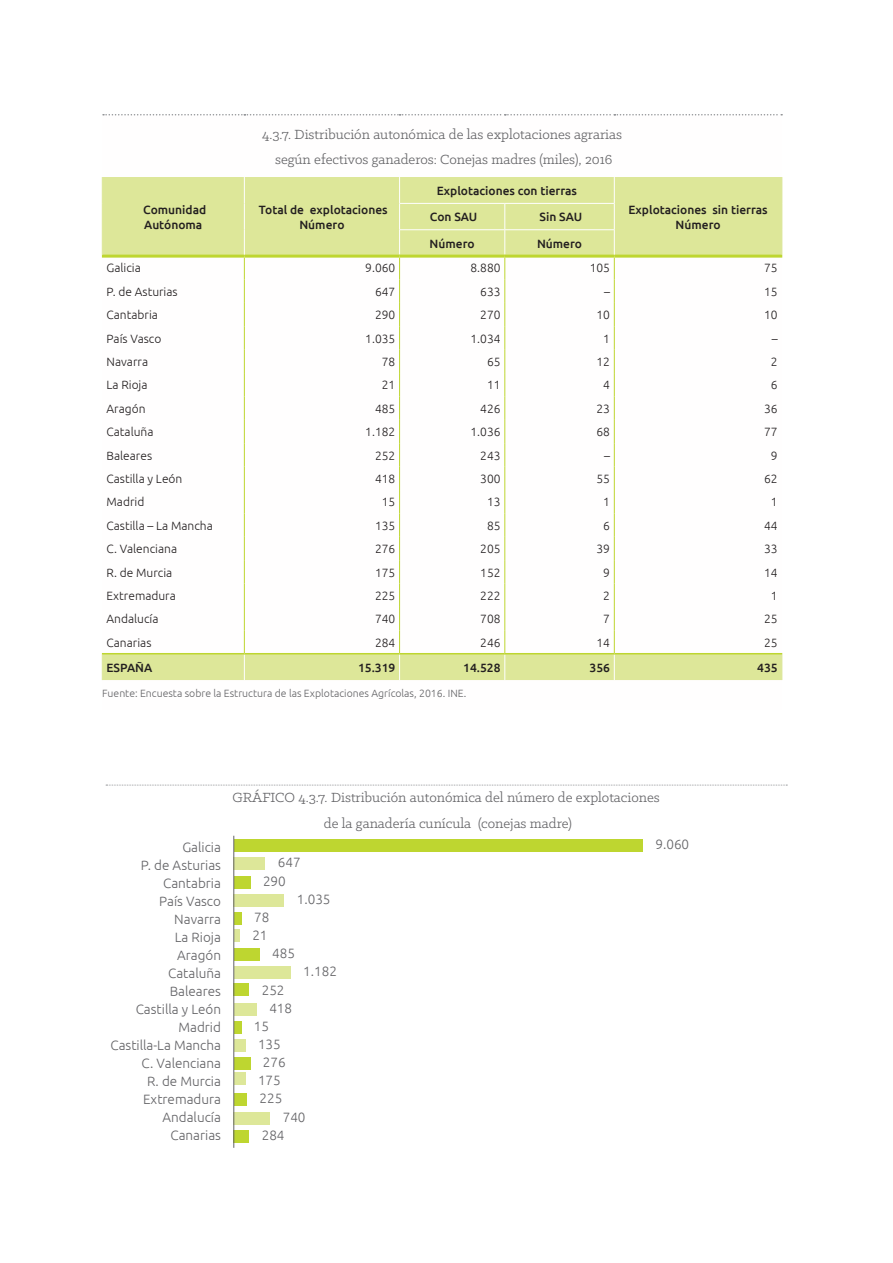
<style>
.page{position:relative;width:893px;height:1263px;background:#fff}
.page>*{position:absolute;margin:0;border:0;box-sizing:border-box;transform-origin:0 0}
.t1{font:15px/25.5px "Klinic Slab";color:#636366;text-align:center}
.t2{font:300 13.5px/18px "Ubuntu";color:#636366}
.t3{font:300 12px "Ubuntu";color:#231f20}
.t4{font:500 12px/15px "Ubuntu";color:#231f20;text-align:center}
.t5{font:300 10.5px "Ubuntu";color:#636366}
</style>
<div class="page">
<svg style="left:103px;top:177px;width:678px;height:503px"></svg>
<hr style="left:614px;top:255px;width:168px;height:3px;background:#bed630">
<hr style="left:102px;top:255px;width:142px;height:3px;background:#bed630">
<hr style="left:244px;top:255px;width:156px;height:3px;background:#bed630">
<hr style="left:400px;top:255px;width:105px;height:3px;background:#bed630">
<hr style="left:505px;top:255px;width:109px;height:3px;background:#bed630">
<svg style="left:399px;top:177px;width:1px;height:503px"></svg>
<svg style="left:504px;top:204px;width:1px;height:476px"></svg>
<svg style="left:614px;top:177px;width:1px;height:503px"></svg>
<svg style="left:102px;top:654px;width:1px;height:26px"></svg>
<svg style="left:781px;top:654px;width:1px;height:26px"></svg>
<svg style="left:102px;top:177px;width:1px;height:78px"></svg>
<svg style="left:781px;top:177px;width:1px;height:78px"></svg>
<svg style="left:103px;top:114px;width:679px;height:1px"></svg>
<svg style="left:244px;top:177px;width:1px;height:503px"></svg>
<hr style="left:102px;top:653px;width:142px;height:1px;background:#bed630">
<hr style="left:244px;top:653px;width:156px;height:1px;background:#bed630">
<hr style="left:400px;top:653px;width:105px;height:1px;background:#bed630">
<hr style="left:505px;top:653px;width:109px;height:1px;background:#bed630">
<hr style="left:614px;top:653px;width:168px;height:1px;background:#bed630">
<hr style="left:400px;top:203px;width:105px;height:1px;background:#fff">
<hr style="left:505px;top:203px;width:109px;height:1px;background:#fff">
<hr style="left:400px;top:229px;width:105px;height:1px;background:#fff">
<hr style="left:505px;top:229px;width:109px;height:1px;background:#fff">
<svg style="left:106px;top:785px;width:681px;height:1px"></svg>
<div style="left:234px;top:1130px;width:15px;height:12px;background:#bed630"></div>
<div style="left:234px;top:858px;width:31px;height:12px;background:#dde799"></div>
<div style="left:234px;top:840px;width:409px;height:12px;background:#bed630"></div>
<div style="left:234px;top:876px;width:16px;height:12px;background:#bed630"></div>
<div style="left:234px;top:894px;width:50px;height:12px;background:#dde799"></div>
<div style="left:234px;top:912px;width:7px;height:12px;background:#bed630"></div>
<div style="left:234px;top:929px;width:6px;height:12px;background:#dde799"></div>
<div style="left:234px;top:948px;width:26px;height:13px;background:#bed630"></div>
<div style="left:234px;top:967px;width:56px;height:12px;background:#dde799"></div>
<div style="left:233px;top:983px;width:16px;height:12px;background:#bed630"></div>
<div style="left:234px;top:1003px;width:23px;height:12px;background:#dde799"></div>
<div style="left:234px;top:1021px;width:7px;height:12px;background:#bed630"></div>
<div style="left:234px;top:1039px;width:11px;height:12px;background:#dde799"></div>
<div style="left:234px;top:1057px;width:16px;height:13px;background:#bed630"></div>
<div style="left:234px;top:1073px;width:11px;height:12px;background:#dde799"></div>
<div style="left:234px;top:1094px;width:13px;height:12px;background:#bed630"></div>
<div style="left:234px;top:1112px;width:36px;height:12px;background:#dde799"></div>
<hr style="left:233px;top:836px;width:1px;height:312px;background:#636366">
<p class="t1" style="left:262px;top:121px;width:361px">4.3.7. Distribución autonómica de las explotaciones agrarias según efectivos ganaderos: Conejas madres (miles), 2016</p>
<p class="t4" style="left:143px;top:202px;width:65px;text-align:left">Comunidad<br>Autónoma</p>
<p class="t4" style="left:259px;top:202px;width:130px">Total de explotaciones<br>Número</p>
<p class="t4" style="left:437px;top:183px;width:142px">Explotaciones con tierras</p>
<p class="t4" style="left:430px;top:209px;width:49px">Con SAU</p>
<p class="t4" style="left:540px;top:209px;width:44px">Sin SAU</p>
<p class="t4" style="left:430px;top:235px;width:47px">Número</p>
<p class="t4" style="left:537px;top:235px;width:47px">Número</p>
<p class="t4" style="left:628px;top:202px;width:141px">Explotaciones sin tierras<br>Número</p>
<p class="t3" style="left:107px;top:261px;width:36px">Galicia</p>
<p class="t3" style="left:365px;top:261px;width:32px">9.060</p>
<p class="t3" style="left:471px;top:261px;width:32px">8.880</p>
<p class="t3" style="left:590px;top:261px;width:22px">105</p>
<p class="t3" style="left:764px;top:261px;width:15px">75</p>
<p class="t3" style="left:107px;top:284px;width:73px">P. de Asturias</p>
<p class="t3" style="left:375px;top:284px;width:22px">647</p>
<p class="t3" style="left:480px;top:284px;width:22px">633</p>
<p class="t3" style="left:604px;top:284px;width:7px">–</p>
<p class="t3" style="left:764px;top:284px;width:15px">15</p>
<p class="t3" style="left:107px;top:308px;width:53px">Cantabria</p>
<p class="t3" style="left:375px;top:308px;width:22px">290</p>
<p class="t3" style="left:480px;top:308px;width:22px">270</p>
<p class="t3" style="left:596px;top:308px;width:15px">10</p>
<p class="t3" style="left:764px;top:308px;width:15px">10</p>
<p class="t3" style="left:107px;top:331px;width:56px">País Vasco</p>
<p class="t3" style="left:365px;top:331px;width:32px">1.035</p>
<p class="t3" style="left:471px;top:331px;width:32px">1.034</p>
<p class="t3" style="left:603px;top:331px;width:8px">1</p>
<p class="t3" style="left:772px;top:331px;width:7px">–</p>
<p class="t3" style="left:107px;top:354px;width:43px">Navarra</p>
<p class="t3" style="left:382px;top:354px;width:15px">78</p>
<p class="t3" style="left:487px;top:354px;width:15px">65</p>
<p class="t3" style="left:596px;top:354px;width:15px">12</p>
<p class="t3" style="left:771px;top:354px;width:8px">2</p>
<p class="t3" style="left:107px;top:378px;width:43px">La Rioja</p>
<p class="t3" style="left:382px;top:378px;width:15px">21</p>
<p class="t3" style="left:487px;top:378px;width:15px">11</p>
<p class="t3" style="left:603px;top:378px;width:8px">4</p>
<p class="t3" style="left:771px;top:378px;width:8px">6</p>
<p class="t3" style="left:107px;top:401px;width:40px">Aragón</p>
<p class="t3" style="left:375px;top:401px;width:22px">485</p>
<p class="t3" style="left:480px;top:401px;width:22px">426</p>
<p class="t3" style="left:596px;top:401px;width:15px">23</p>
<p class="t3" style="left:764px;top:401px;width:15px">36</p>
<p class="t3" style="left:107px;top:425px;width:48px">Cataluña</p>
<p class="t3" style="left:365px;top:425px;width:32px">1.182</p>
<p class="t3" style="left:471px;top:425px;width:32px">1.036</p>
<p class="t3" style="left:596px;top:425px;width:15px">68</p>
<p class="t3" style="left:764px;top:425px;width:15px">77</p>
<p class="t3" style="left:107px;top:448px;width:47px">Baleares</p>
<p class="t3" style="left:375px;top:448px;width:22px">252</p>
<p class="t3" style="left:480px;top:448px;width:22px">243</p>
<p class="t3" style="left:604px;top:448px;width:7px">–</p>
<p class="t3" style="left:771px;top:448px;width:8px">9</p>
<p class="t3" style="left:107px;top:471px;width:77px">Castilla y León</p>
<p class="t3" style="left:375px;top:471px;width:22px">418</p>
<p class="t3" style="left:480px;top:471px;width:22px">300</p>
<p class="t3" style="left:596px;top:471px;width:15px">55</p>
<p class="t3" style="left:764px;top:471px;width:15px">62</p>
<p class="t3" style="left:107px;top:495px;width:39px">Madrid</p>
<p class="t3" style="left:382px;top:495px;width:15px">15</p>
<p class="t3" style="left:487px;top:495px;width:15px">13</p>
<p class="t3" style="left:603px;top:495px;width:8px">1</p>
<p class="t3" style="left:771px;top:495px;width:8px">1</p>
<p class="t3" style="left:107px;top:518px;width:108px">Castilla – La Mancha</p>
<p class="t3" style="left:375px;top:518px;width:22px">135</p>
<p class="t3" style="left:487px;top:518px;width:15px">85</p>
<p class="t3" style="left:603px;top:518px;width:8px">6</p>
<p class="t3" style="left:764px;top:518px;width:15px">44</p>
<p class="t3" style="left:107px;top:542px;width:72px">C. Valenciana</p>
<p class="t3" style="left:375px;top:542px;width:22px">276</p>
<p class="t3" style="left:480px;top:542px;width:22px">205</p>
<p class="t3" style="left:596px;top:542px;width:15px">39</p>
<p class="t3" style="left:764px;top:542px;width:15px">33</p>
<p class="t3" style="left:107px;top:565px;width:67px">R. de Murcia</p>
<p class="t3" style="left:375px;top:565px;width:22px">175</p>
<p class="t3" style="left:480px;top:565px;width:22px">152</p>
<p class="t3" style="left:603px;top:565px;width:8px">9</p>
<p class="t3" style="left:764px;top:565px;width:15px">14</p>
<p class="t3" style="left:107px;top:588px;width:71px">Extremadura</p>
<p class="t3" style="left:375px;top:588px;width:22px">225</p>
<p class="t3" style="left:480px;top:588px;width:22px">222</p>
<p class="t3" style="left:603px;top:588px;width:8px">2</p>
<p class="t3" style="left:771px;top:588px;width:8px">1</p>
<p class="t3" style="left:107px;top:612px;width:53px">Andalucía</p>
<p class="t3" style="left:375px;top:612px;width:22px">740</p>
<p class="t3" style="left:480px;top:612px;width:22px">708</p>
<p class="t3" style="left:603px;top:612px;width:8px">7</p>
<p class="t3" style="left:764px;top:612px;width:15px">25</p>
<p class="t3" style="left:107px;top:635px;width:46px">Canarias</p>
<p class="t3" style="left:375px;top:635px;width:22px">284</p>
<p class="t3" style="left:480px;top:635px;width:22px">246</p>
<p class="t3" style="left:596px;top:635px;width:15px">14</p>
<p class="t3" style="left:764px;top:635px;width:15px">25</p>
<p class="t4" style="left:107px;top:659px;width:47px">ESPAÑA</p>
<p class="t4" style="left:358px;top:659px;width:39px">15.319</p>
<p class="t4" style="left:463px;top:659px;width:39px">14.528</p>
<p class="t4" style="left:590px;top:659px;width:22px">356</p>
<p class="t4" style="left:757px;top:659px;width:22px">435</p>
<p class="t5" style="left:102px;top:687px;width:366px">Fuente: Encuesta sobre la Estructura de las Explotaciones Agrícolas, 2016. INE.</p>
<p class="t1" style="left:232px;top:785px;width:429px">GRÁFICO 4.3.7. Distribución autonómica del número de explotaciones de la ganadería cunícula (conejas madre)</p>
<p class="t2" style="left:110px;top:838px;width:112px;text-align:right">Galicia<br>P. de Asturias<br>Cantabria<br>País Vasco<br>Navarra<br>La Rioja<br>Aragón<br>Cataluña<br>Baleares<br>Castilla y León<br>Madrid<br>Castilla-La Mancha<br>C. Valenciana<br>R. de Murcia<br>Extremadura<br>Andalucía<br>Canarias</p>
<p class="t2" style="left:655px;top:835px;width:35px">9.060</p>
<p class="t2" style="left:263px;top:853px;width:39px;text-indent:15px">647<br>290</p>
<p class="t2" style="left:297px;top:890px;width:35px">1.035</p>
<p class="t2" style="left:252px;top:908px;width:19px">78<br>21</p>
<p class="t2" style="left:272px;top:944px;width:24px">485</p>
<p class="t2" style="left:303px;top:962px;width:35px">1.182</p>
<p class="t2" style="left:262px;top:980px;width:24px">252</p>
<p class="t2" style="left:269px;top:998px;width:24px">418</p>
<p class="t2" style="left:254px;top:1017px;width:17px">15</p>
<p class="t2" style="left:258px;top:1035px;width:24px">135</p>
<p class="t2" style="left:263px;top:1053px;width:24px">276</p>
<p class="t2" style="left:258px;top:1071px;width:24px">175</p>
<p class="t2" style="left:260px;top:1089px;width:24px">225</p>
<p class="t2" style="left:283px;top:1107px;width:24px">740</p>
<p class="t2" style="left:262px;top:1125px;width:24px">284</p>
</div>
